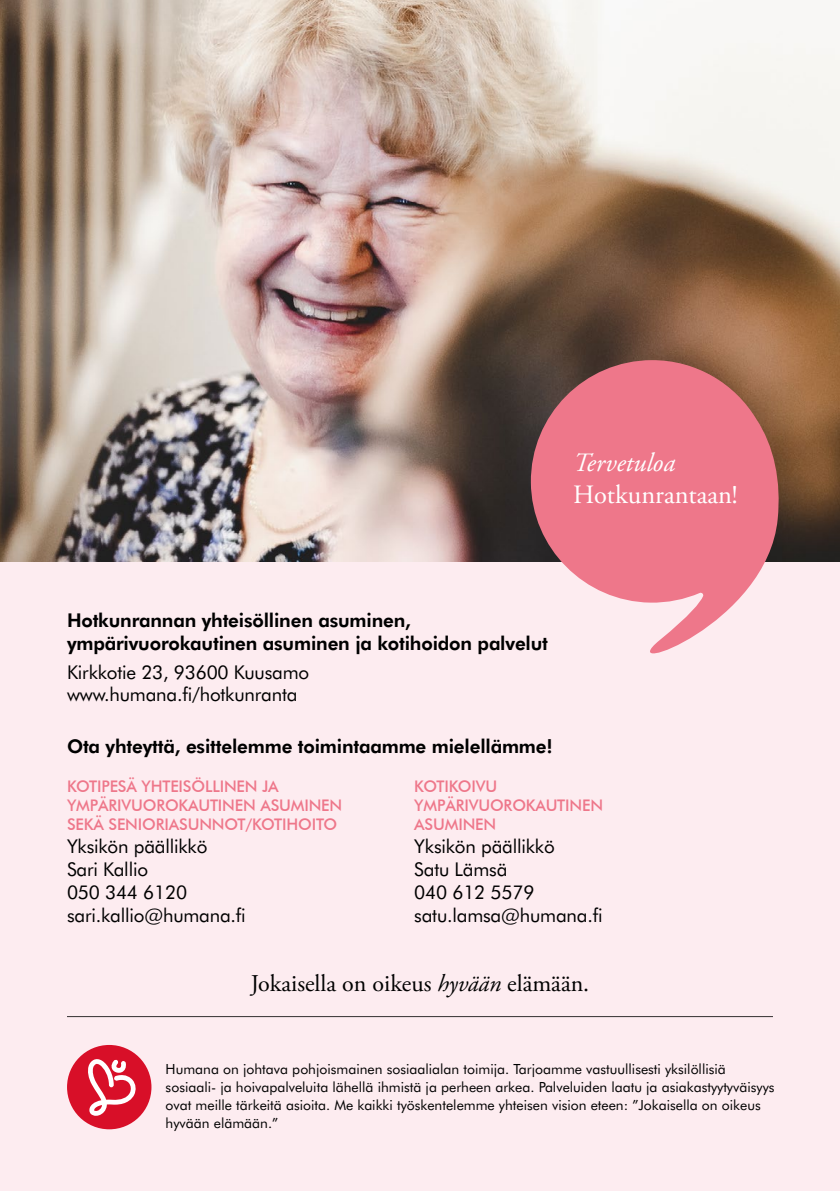
<style>
.page{position:relative;width:840px;height:1191px;background:#fff}
.page>*{position:absolute;margin:0;border:0;box-sizing:border-box;transform-origin:0 0}
.t1{font:26.4px "Adobe Garamond Pro";color:#fff}
.t2{font:italic 26.4px "Adobe Garamond Pro";color:#fff}
.t3{font:24px "Adobe Garamond Pro";color:#000}
.t4{font:19px/22.8px "Futura BT";letter-spacing:-.01em;color:#000}
.t5{font:800 19px/22.8px "Futura BT";letter-spacing:-.01em;color:#000}
.t6{font:500 16px/19.2px "Futura BT";letter-spacing:-.01em;color:#ee778a}
.t7{font:14px/18px "Futura BT";color:#000}
.s1{font-style:italic}
</style>
<div class="page">
<div style="left:0;top:411px;width:839px;height:780px;background:#fdecf0"></div>
<img style="left:0;top:0;width:839px;height:561px">
<div style="left:67px;top:1045px;width:84px;height:84px;background:#d80f28;border-radius:50%"></div>
<svg style="left:88px;top:1059px;width:48px;height:56px"></svg>
<hr style="left:67px;top:1016px;width:705px;height:1px;background:#000">
<svg style="left:530px;top:360px;width:251px;height:294px;fill:#ee778a"></svg>
<h1 class="t2" style="left:573px;top:447px;width:103px">Tervetuloa</h1>
<h1 class="t1" style="left:573px;top:478px;width:166px">Hotkunrantaan!</h1>
<h3 class="t5" style="left:67px;top:609px;width:482px">Hotkunrannan yhteisöllinen asuminen, ympärivuorokautinen asuminen ja kotihoidon palvelut</h3>
<h3 class="t4" style="left:67px;top:660px;width:243px">Kirkkotie 23, 93600 Kuusamo www.humana.fi/hotkunranta</h3>
<h3 class="t5" style="left:67px;top:734px;width:487px">Ota yhteyttä, esittelemme toimintaamme mielellämme!</h3>
<p class="t6" style="left:67px;top:776px;width:277px">KOTIPESÄ YHTEISÖLLINEN JA<br>YMPÄRIVUOROKAUTINEN ASUMINEN<br>SEKÄ SENIORIASUNNOT/KOTIHOITO</p>
<h3 class="t4" style="left:67px;top:835px;width:180px">Yksikön päällikkö<br>Sari Kallio<br>050 344 6120 sari.kallio@humana.fi</h3>
<p class="t6" style="left:414px;top:776px;width:190px">KOTIKOIVU<br>YMPÄRIVUOROKAUTINEN<br>ASUMINEN</p>
<h3 class="t4" style="left:414px;top:835px;width:190px">Yksikön päällikkö<br>Satu Lämsä<br>040 612 5579 satu.lamsa@humana.fi</h3>
<h2 class="t3" style="left:250px;top:969px;width:340px">Jokaisella on oikeus <span class="s1">hyvään</span> elämään.</h2>
<p class="t7" style="left:165px;top:1059px;width:610px">Humana on johtava pohjoismainen sosiaalialan toimija. Tarjoamme vastuullisesti yksilöllisiä sosiaali- ja hoivapalveluita lähellä ihmistä ja perheen arkea. Palveluiden laatu ja asiakastyytyväisyys ovat meille tärkeitä asioita. Me kaikki työskentelemme yhteisen vision eteen: ”Jokaisella on oikeus hyvään elämään.”</p>
</div>
